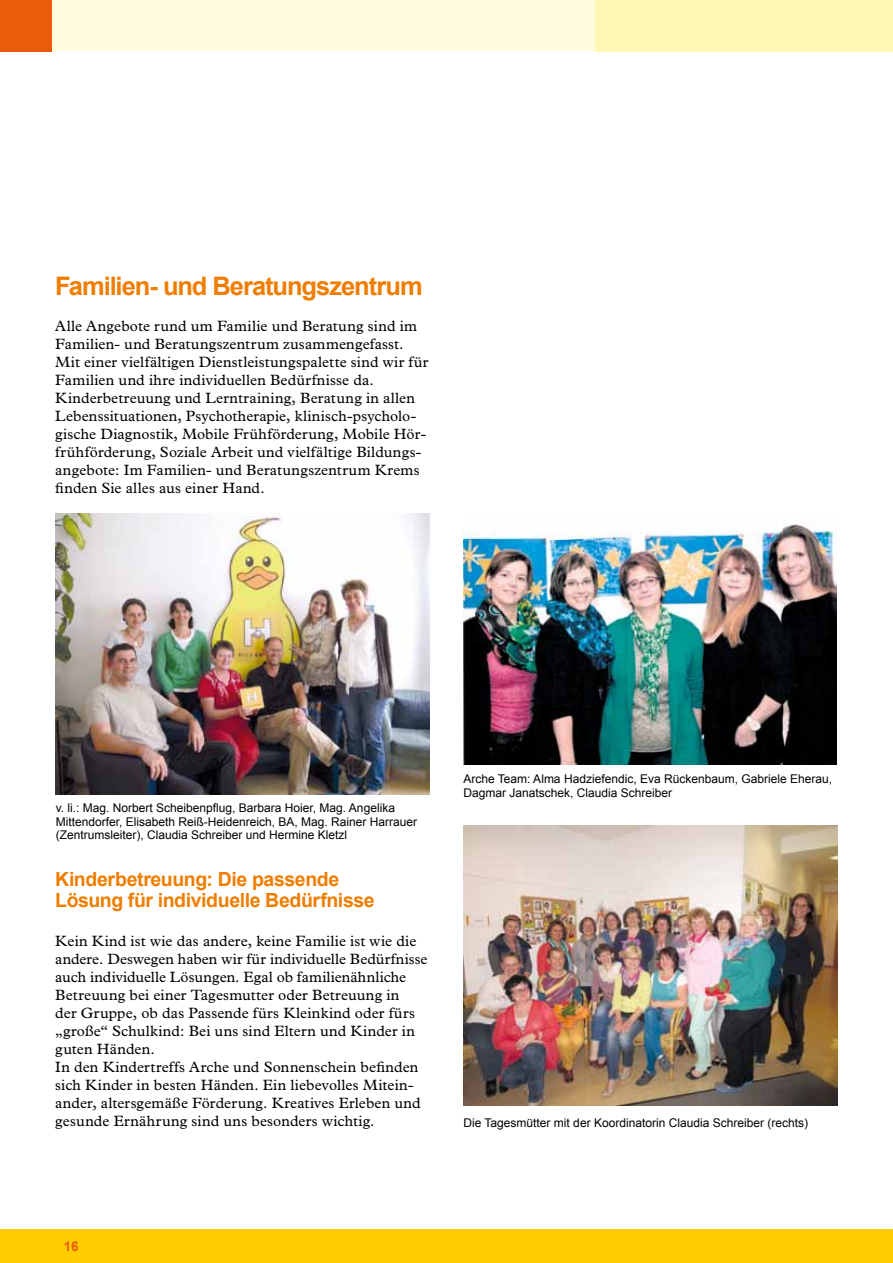
<style>
.page{position:relative;width:893px;height:1263px;background:#fff}
.page>*{position:absolute;margin:0;border:0;box-sizing:border-box;transform-origin:0 0}
.t1{font:700 25.5px "Arial";letter-spacing:-.04em;color:#ef7d00}
.t2{font:700 19.5px/21px "Arial";letter-spacing:-.02em;color:#ef7d00}
.t3{font:15px/18px "Plantin";letter-spacing:.01em;color:#000}
.t4{font:700 13.5px "Arial";color:#ea5b0b}
.t5{font:12px/13.5px "Arial";color:#000}
</style>
<div class="page">
<div style="left:0;top:1229px;width:893px;height:34px;background:#fc0"></div>
<div style="left:0;top:0;width:893px;height:51px;background:#fffbdc"></div>
<div style="left:0;top:0;width:51px;height:51px;background:#ea5b0b"></div>
<div style="left:595px;top:0;width:298px;height:51px;background:#fff7b2"></div>
<hr style="left:892px;top:0;width:1px;height:51px;background:#fffbdc">
<img style="left:55px;top:514px;width:374px;height:280px">
<img style="left:463px;top:523px;width:373px;height:241px">
<img style="left:463px;top:825px;width:375px;height:281px">
<h1 class="t1" style="left:55px;top:269px;width:369px">Familien- und Beratungszentrum</h1>
<p class="t3" style="left:55px;top:317px;width:375px">Alle Angebote rund um Familie und Beratung sind im Familien- und Beratungszentrum zusammengefasst.<br>Mit einer vielfältigen Dienstleistungspalette sind wir für Familien und ihre individuellen Bedürfnisse da.<br>Kinderbetreuung und Lerntraining, Beratung in allen Lebenssituationen, Psychotherapie, klinisch-psycholo&shy;gische Diagnostik, Mobile Frühförderung, Mobile Hör&shy;frühförderung, Soziale Arbeit und vielfältige Bildungs&shy;angebote: Im Familien- und Beratungszentrum Krems finden Sie alles aus einer Hand.</p>
<p class="t5" style="left:56px;top:802px;width:363px">v. li.: Mag. Norbert Scheibenpflug, Barbara Hoier, Mag. Angelika<br>Mittendorfer, Elisabeth Reiß-Heidenreich, BA, Mag. Rainer Harrauer (Zentrumsleiter), Claudia Schreiber und Hermine Kletzl</p>
<h2 class="t2" style="left:55px;top:869px;width:321px">Kinderbetreuung: Die passende<br>Lösung für individuelle Bedürfnisse</h2>
<p class="t3" style="left:55px;top:932px;width:374px">Kein Kind ist wie das andere, keine Familie ist wie die andere. Deswegen haben wir für individuelle Bedürfnisse auch individuelle Lösungen. Egal ob familienähnliche Betreuung bei einer Tagesmutter oder Betreuung in<br>der Gruppe, ob das Passende fürs Kleinkind oder fürs „große“ Schulkind: Bei uns sind Eltern und Kinder in guten Händen.<br>In den Kindertreffs Arche und Sonnenschein befinden sich Kinder in besten Händen. Ein liebevolles Mitein&shy;ander, altersgemäße Förderung. Kreatives Erleben und gesunde Ernährung sind uns besonders wichtig.</p>
<p class="t5" style="left:463px;top:771px;width:370px;line-height:14.4px">Arche Team: Alma Hadziefendic, Eva Rückenbaum, Gabriele Eherau,<br>Dagmar Janatschek, Claudia Schreiber</p>
<p class="t5" style="left:463px;top:1116px;width:346px">Die Tagesmütter mit der Koordinatorin Claudia Schreiber (rechts)</p>
<p class="t4" style="left:64px;top:1237px;width:17px">16</p>
</div>
